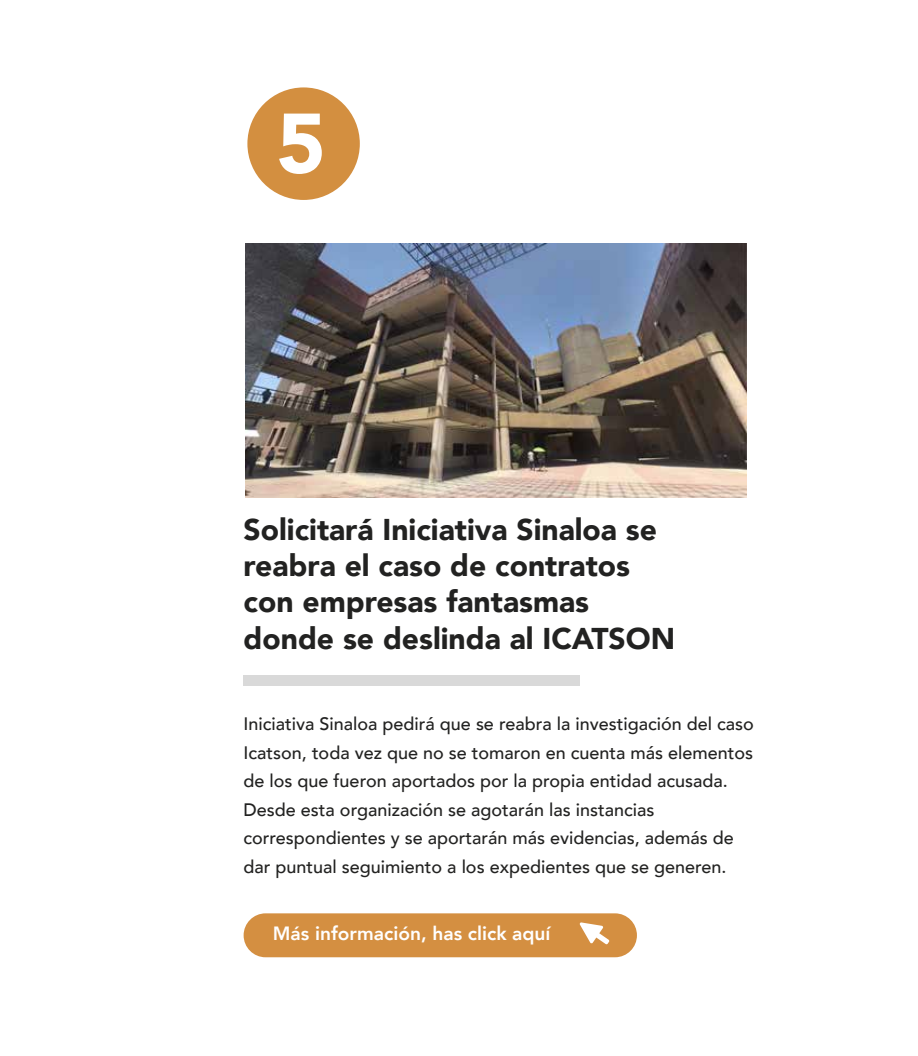
<style>
.page{position:relative;width:918px;height:1056px;background:#fff}
.page>*{position:absolute;margin:0;border:0;box-sizing:border-box;transform-origin:0 0}
.t1{font:900 83.85px "Avenir";color:#fff}
.t2{font:900 30px/36px "Avenir";color:#222221}
.t3{font:800 19.2px "Avenir";color:#fff}
.t4{font:500 18px/28.5px "Avenir";color:#222221}
</style>
<div class="page">
<div style="left:247px;top:87px;width:113px;height:113px;background:#d38f40;border-radius:50%"></div>
<div style="left:244px;top:675px;width:336px;height:10px;background:#d9d9d9"></div>
<div style="left:244px;top:913px;width:393px;height:43px;background:#d48f41;border-radius:22px"></div>
<svg style="left:579px;top:922px;width:30px;height:22px"></svg>
<img style="left:245px;top:243px;width:501px;height:254px">
<h1 class="t1" style="left:276px;top:72px;width:51px">5</h1>
<h2 class="t2" style="left:244px;top:511px;width:433px">Solicitará Iniciativa Sinaloa se reabra el caso de contratos con empresas fantasmas donde se deslinda al ICATSON</h2>
<p class="t4" style="left:244px;top:708px;width:512px">Iniciativa Sinaloa pedirá que se reabra la investigación del caso Icatson, toda vez que no se tomaron en cuenta más elementos de los que fueron aportados por la propia entidad acusada.<br>Desde esta organización se agotarán las instancias correspondientes y se aportarán más evidencias, además de dar puntual seguimiento a los expedientes que se generen.</p>
<p class="t3" style="left:273px;top:918px;width:279px">Más información, has click aquí</p>
</div>
